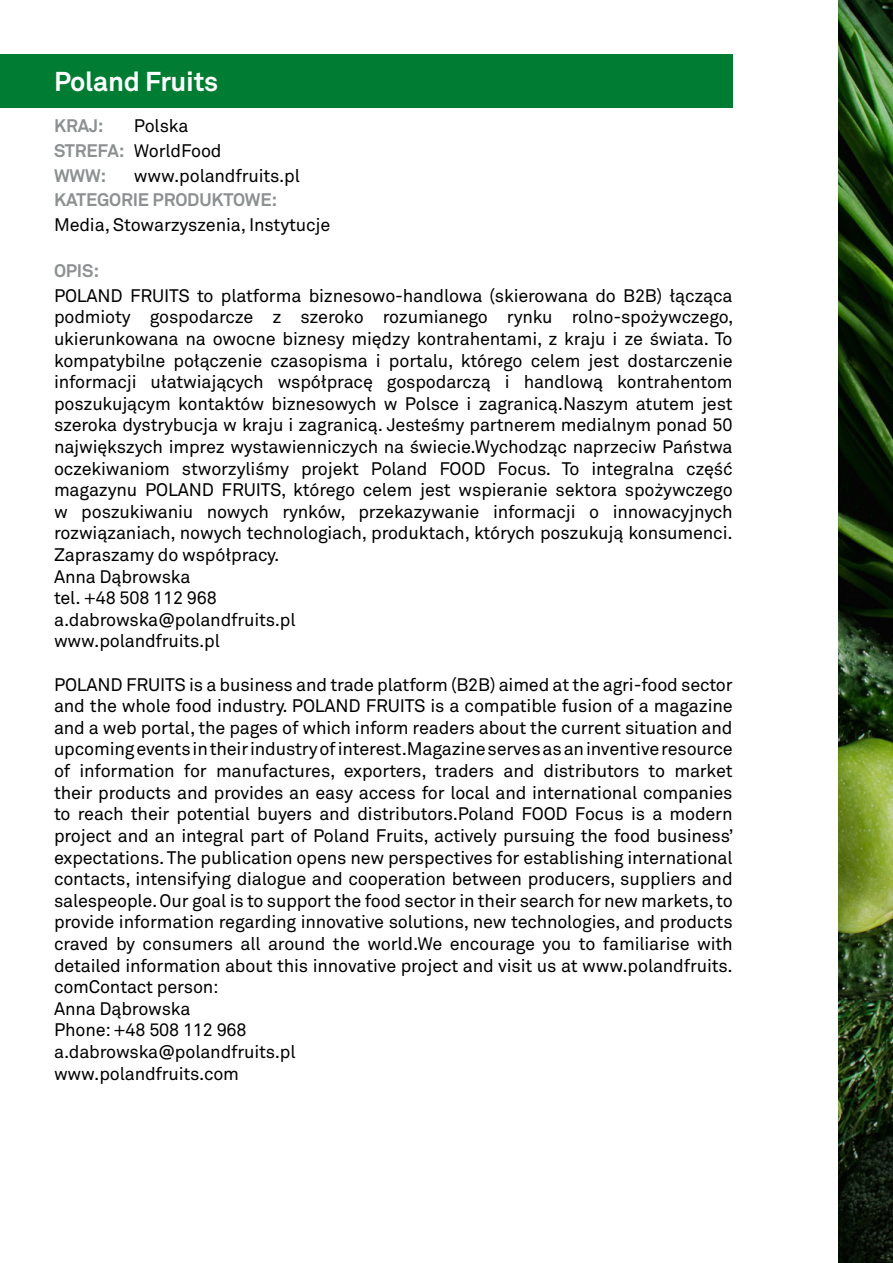
<style>
.page{position:relative;width:893px;height:1263px;background:#fff}
.page>*{position:absolute;margin:0;border:0;box-sizing:border-box;transform-origin:0 0}
.t1{font:700 27px "Akkurat Pro";letter-spacing:-.01em;color:#fff}
.t2{font:18px/21.6px "Akkurat Pro";letter-spacing:-.01em;color:#000}
.t3{font:700 18px "Akkurat Pro";letter-spacing:-.01em;color:#8c9090}
.s1{font-weight:700;color:#8c9090}
</style>
<div class="page">
<img style="left:839px;top:0;width:54px;height:1263px">
<div style="left:0;top:54px;width:733px;height:53px;background:#007d32"></div>
<h1 class="t1" style="left:54px;top:65px;width:166px">Poland Fruits</h1>
<p class="t3" style="left:54px;top:115px;width:51px">KRAJ:</p>
<p class="t2" style="left:54px;top:114px;width:169px;line-height:24.8px;text-indent:80px">Polska<br><span class="s1">STREFA:</span> WorldFood</p>
<p class="t3" style="left:54px;top:189px;width:225px">KATEGORIE PRODUKTOWE:</p>
<p class="t2" style="left:54px;top:215px;width:278px">Media, Stowarzyszenia, Instytucje</p>
<p class="t3" style="left:54px;top:164px;width:54px">WWW:</p>
<p class="t2" style="left:134px;top:165px;width:168px">www.polandfruits.pl</p>
<p class="t3" style="left:54px;top:260px;width:47px">OPIS:</p>
<p class="t2" style="left:54px;top:285px;width:681px">POLAND FRUITS to platforma biznesowo-handlowa (skierowana do B2B) łącząca podmioty gospodarcze z szeroko rozumianego rynku rolno-spożywczego, ukierunkowana na owocne biznesy między kontrahentami, z kraju i ze świata. To kompatybilne połączenie czasopisma i portalu, którego celem jest dostarczenie informacji ułatwiających współpracę gospodarczą i handlową kontrahentom poszukującym kontaktów biznesowych w Polsce i zagranicą.Naszym atutem jest szeroka dystrybucja w kraju i zagranicą. Jesteśmy partnerem medialnym ponad 50 największych imprez wystawienniczych na świecie.Wychodząc naprzeciw Państwa oczekiwaniom stworzyliśmy projekt Poland FOOD Focus. To integralna część magazynu POLAND FRUITS, którego celem jest wspieranie sektora spożywczego w poszukiwaniu nowych rynków, przekazywanie informacji o innowacyjnych rozwiązaniach, nowych technologiach, produktach, których poszukują konsumenci.<br>Zapraszamy do współpracy.<br>Anna Dąbrowska<br>tel. +48 508 112 968<br>a.dabrowska@polandfruits.pl<br>www.polandfruits.pl</p>
<p class="t2" style="left:54px;top:674px;width:681px">POLAND FRUITS is a business and trade platform (B2B) aimed at the agri-food sector and the whole food industry. POLAND FRUITS is a compatible fusion of a magazine and a web portal, the pages of which inform readers about the current situation and upcoming events in their industry of interest.Magazine serves as an inventive resource of information for manufactures, exporters, traders and distributors to market their products and provides an easy access for local and international companies to reach their potential buyers and distributors.Poland FOOD Focus is a modern project and an integral part of Poland Fruits, actively pursuing the food business’ expectations. The publication opens new perspectives for establishing international contacts, intensifying dialogue and cooperation between producers, suppliers and salespeople. Our goal is to support the food sector in their search for new markets, to provide information regarding innovative solutions, new technologies, and products craved by consumers all around the world.We encourage you to familiarise with detailed information about this innovative project and visit us at www.polandfruits. comContact person:<br>Anna Dąbrowska<br>Phone: +48 508 112 968<br>a.dabrowska@polandfruits.pl<br>www.polandfruits.com</p>
</div>
